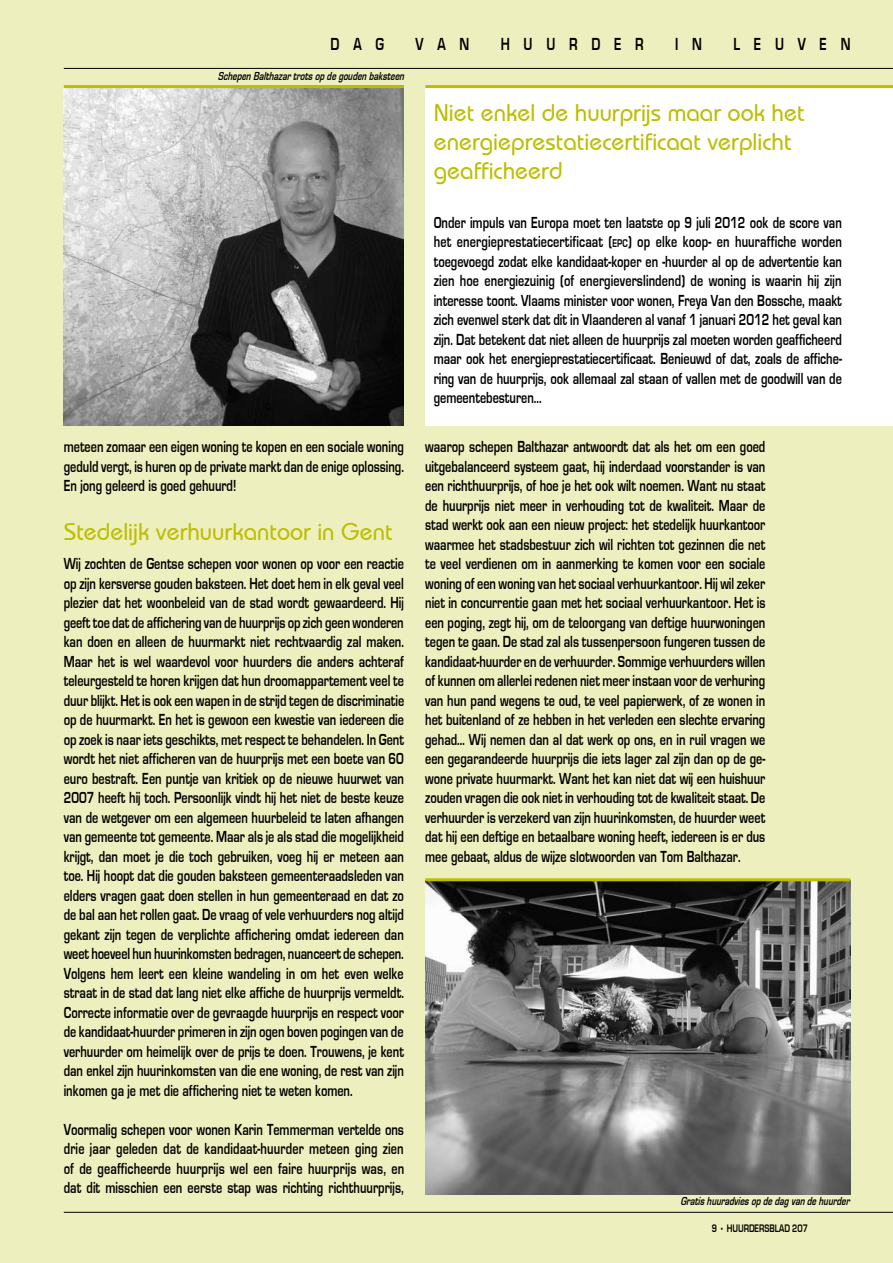
<style>
.page{position:relative;width:893px;height:1263px;background:#eeefbf}
.page>*{position:absolute;margin:0;border:0;box-sizing:border-box;transform-origin:0 0}
.t1{font:500 24px/29.2px "Bauhaus IT Cby BT";color:#bcbe00}
.t2{font:18px "Eurose Cond";color:#000}
.t3{font:16.5px/19.5px "Eurose Cond";color:#000;text-align:justify}
.t4{font:italic 12px "Eurose Cond";color:#000}
.t5{font:11.25px "Eurose Cond";color:#000}
.s1{font-size:11.55px}
</style>
<div class="page">
<hr style="left:64px;top:1212px;width:829px;height:1px;background:#000">
<hr style="left:64px;top:68px;width:829px;height:1px;background:#000">
<div style="left:425px;top:85px;width:468px;height:340px;background:#fff"></div>
<img style="left:425px;top:881px;width:425px;height:314px">
<img style="left:64px;top:88px;width:340px;height:337px">
<hr style="left:425px;top:85px;width:468px;height:3px;background:#bcbe00">
<hr style="left:64px;top:85px;width:340px;height:3px;background:#bcbe00">
<hr style="left:425px;top:878px;width:425px;height:3px;background:#bcbe00">
<p class="t2" style="left:331px;top:34px;width:55px">D A G</p>
<p class="t2" style="left:415px;top:34px;width:55px">V A N</p>
<p class="t2" style="left:501px;top:34px;width:143px">H UURDER</p>
<p class="t2" style="left:675px;top:34px;width:28px">I N</p>
<p class="t2" style="left:733px;top:34px;width:119px">LEU V E N</p>
<p class="t4" style="left:218px;top:69px;width:188px">Schepen Balthazar trots op de gouden baksteen</p>
<p class="t3" style="left:64px;top:437px;width:342px">meteen zomaar een eigen woning te kopen en een sociale woning geduld vergt, is huren op de private markt dan de enige oplossing.<br>En jong geleerd is goed gehuurd!</p>
<h1 class="t1" style="left:64px;top:516px;width:330px">Stedelijk verhuurkantoor in Gent</h1>
<p class="t3" style="left:64px;top:554px;width:342px">Wij zochten de Gentse schepen voor wonen op voor een reactie op zijn kersverse gouden baksteen. Het doet hem in elk geval veel plezier dat het woonbeleid van de stad wordt gewaardeerd. Hij geeft toe dat de affichering van de huurprijs op zich geen wonderen kan doen en alleen de huurmarkt niet rechtvaardig zal maken.<br>Maar het is wel waardevol voor huurders die anders achteraf teleurgesteld te horen krijgen dat hun droomappartement veel te duur blijkt. Het is ook een wapen in de strijd tegen de discriminatie op de huurmarkt. En het is gewoon een kwestie van iedereen die op zoek is naar iets geschikts, met respect te behandelen. In Gent wordt het niet afficheren van de huurprijs met een boete van 60 euro bestraft. Een puntje van kritiek op de nieuwe huurwet van 2007 heeft hij toch. Persoonlijk vindt hij het niet de beste keuze van de wetgever om een algemeen huurbeleid te laten afhangen van gemeente tot gemeente. Maar als je als stad die mogelijkheid krijgt, dan moet je die toch gebruiken, voeg hij er meteen aan toe. Hij hoopt dat die gouden baksteen gemeenteraadsleden van elders vragen gaat doen stellen in hun gemeenteraad en dat zo de bal aan het rollen gaat. De vraag of vele verhuurders nog altijd gekant zijn tegen de verplichte affichering omdat iedereen dan weet hoeveel hun huurinkomsten bedragen, nuanceert de schepen.<br>Volgens hem leert een kleine wandeling in om het even welke straat in de stad dat lang niet elke affiche de huurprijs vermeldt.<br>Correcte informatie over de gevraagde huurprijs en respect voor de kandidaat-huurder primeren in zijn ogen boven pogingen van de verhuurder om heimelijk over de prijs te doen. Trouwens, je kent dan enkel zijn huurinkomsten van die ene woning, de rest van zijn inkomen ga je met die affichering niet te weten komen.</p>
<p class="t3" style="left:64px;top:1119px;width:342px">Voormalig schepen voor wonen Karin Temmerman vertelde ons drie jaar geleden dat de kandidaat-huurder meteen ging zien of de geafficheerde huurprijs wel een faire huurprijs was, en dat dit misschien een eerste stap was richting richthuurprijs,</p>
<h1 class="t1" style="left:434px;top:97px;width:372px">Niet enkel de huurprijs maar ook het energieprestatiecertificaat verplicht geafficheerd</h1>
<p class="t3" style="left:434px;top:213px;width:410px">Onder impuls van Europa moet ten laatste op 9 juli 2012 ook de score van het energieprestatiecertificaat (<span class="s1">epc</span>) op elke koop- en huuraffiche worden toegevoegd zodat elke kandidaat-koper en -huurder al op de advertentie kan zien hoe energiezuinig (of energieverslindend) de woning is waarin hij zijn interesse toont. Vlaams minister voor wonen, Freya Van den Bossche, maakt zich evenwel sterk dat dit in Vlaanderen al vanaf 1 januari 2012 het geval kan zijn. Dat betekent dat niet alleen de huurprijs zal moeten worden geafficheerd maar ook het energieprestatiecertificaat. Benieuwd of dat, zoals de affiche&shy;ring van de huurprijs, ook allemaal zal staan of vallen met de goodwill van de gemeentebesturen...</p>
<p class="t3" style="left:425px;top:437px;width:342px">waarop schepen Balthazar antwoordt dat als het om een goed uitgebalanceerd systeem gaat, hij inderdaad voorstander is van een richthuurprijs, of hoe je het ook wilt noemen. Want nu staat de huurprijs niet meer in verhouding tot de kwaliteit. Maar de stad werkt ook aan een nieuw project: het stedelijk huurkantoor waarmee het stadsbestuur zich wil richten tot gezinnen die net te veel verdienen om in aanmerking te komen voor een sociale woning of een woning van het sociaal verhuurkantoor. Hij wil zeker niet in concurrentie gaan met het sociaal verhuurkantoor. Het is een poging, zegt hij, om de teloorgang van deftige huurwoningen tegen te gaan. De stad zal als tussenpersoon fungeren tussen de kandidaat-huurder en de verhuurder. Sommige verhuurders willen of kunnen om allerlei redenen niet meer instaan voor de verhuring van hun pand wegens te oud, te veel papierwerk, of ze wonen in het buitenland of ze hebben in het verleden een slechte ervaring gehad… Wij nemen dan al dat werk op ons, en in ruil vragen we een gegarandeerde huurprijs die iets lager zal zijn dan op de ge&shy;wone private huurmarkt. Want het kan niet dat wij een huishuur zouden vragen die ook niet in verhouding tot de kwaliteit staat. De verhuurder is verzekerd van zijn huurinkomsten, de huurder weet dat hij een deftige en betaalbare woning heeft, iedereen is er dus mee gebaat, aldus de wijze slotwoorden van Tom Balthazar.</p>
<p class="t4" style="left:680px;top:1195px;width:171px">Gratis huuradvies op de dag van de huurder</p>
<p class="t5" style="left:712px;top:1222px;width:98px">9 • Huurdersblad 207</p>
</div>
